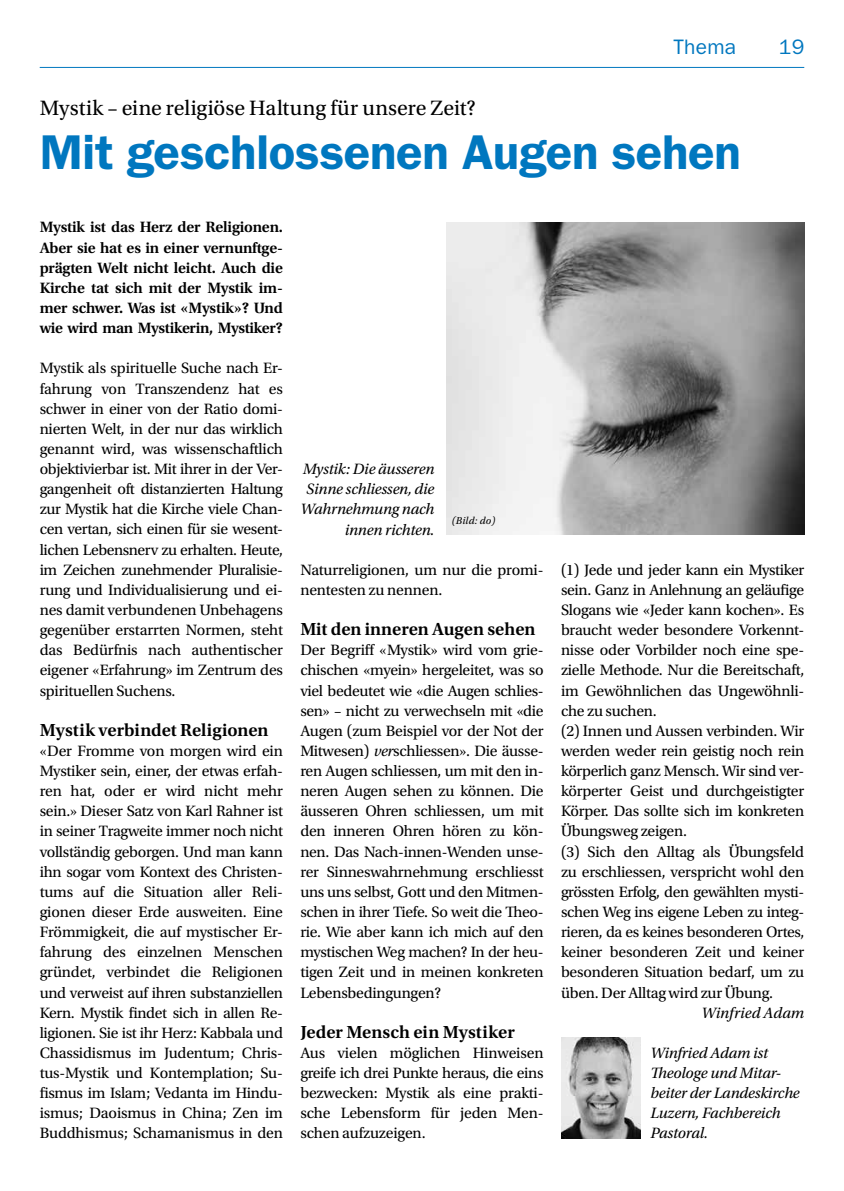
<style>
.page{position:relative;width:844px;height:1191px;background:#fff}
.page>*{position:absolute;margin:0;border:0;box-sizing:border-box;transform-origin:0 0}
.t1{font:600 49px "ITC Franklin Gothic Std";letter-spacing:-.005em;color:#0077bf}
.t2{font:21.88px "Utopia Std";color:#000}
.t3{font:21px "ITC Franklin Gothic Std";letter-spacing:.01em;color:#0077bf}
.t4{font:600 18.38px "Utopia Std";color:#000}
.t5{font:15.75px/20.1px "Utopia Std";letter-spacing:-.015em;color:#000;text-align:justify}
.t6{font:600 15.75px/20.1px "Utopia Std";letter-spacing:-.02em;color:#000;text-align:justify}
.t7{font:italic 15.75px/20.1px "Utopia Std";letter-spacing:-.01em;color:#000;text-align:right}
.t8{font:italic 10.5px "Utopia Std";letter-spacing:.02em;color:#000}
.s1{font-style:italic}
</style>
<div class="page">
<hr style="left:40px;top:67px;width:764px;height:1px;background:#0077bf">
<img style="left:446px;top:222px;width:358px;height:312px">
<img style="left:561px;top:1037px;width:79px;height:101px">
<h3 class="t3" style="left:673px;top:35px;width:64px">Thema</h3>
<h3 class="t3" style="left:778px;top:35px;width:27px">19</h3>
<h2 class="t2" style="left:40px;top:96px;width:437px">Mystik – eine religiöse Haltung für unsere Zeit?</h2>
<h1 class="t1" style="left:40px;top:123px;width:702px">Mit geschlossenen Augen sehen</h1>
<p class="t6" style="left:40px;top:217px;width:245px">Mystik ist das Herz der Religionen.<br>Aber sie hat es in einer vernunftge&shy;prägten Welt nicht leicht. Auch die Kirche tat sich mit der Mystik im&shy;mer schwer. Was ist «Mystik»? Und wie wird man Mystikerin, Mystiker?</p>
<p class="t5" style="left:40px;top:358px;width:245px">Mystik als spirituelle Suche nach Er&shy;fahrung von Transzendenz hat es schwer in einer von der Ratio domi&shy;nierten Welt, in der nur das wirklich genannt wird, was wissenschaftlich objektivierbar ist. Mit ihrer in der Ver&shy;gangenheit oft distanzierten Haltung zur Mystik hat die Kirche viele Chan&shy;cen vertan, sich einen für sie wesent&shy;lichen Lebensnerv zu erhalten. Heute, im Zeichen zunehmender Pluralisie&shy;rung und Individualisierung und ei&shy;nes damit verbundenen Unbehagens gegenüber erstarrten Normen, steht das Bedürfnis nach authentischer eigener «Erfahrung» im Zentrum des spirituellen Suchens.</p>
<p class="t4" style="left:40px;top:719px;width:230px">Mystik verbindet Religionen</p>
<p class="t5" style="left:40px;top:741px;width:245px">«Der Fromme von morgen wird ein Mystiker sein, einer, der etwas erfah&shy;ren hat, oder er wird nicht mehr sein.» Dieser Satz von Karl Rahner ist in seiner Tragweite immer noch nicht vollständig geborgen. Und man kann ihn sogar vom Kontext des Christen&shy;tums auf die Situation aller Reli&shy;gionen dieser Erde ausweiten. Eine Frömmigkeit, die auf mystischer Er&shy;fahrung des einzelnen Menschen gründet, verbindet die Religionen und verweist auf ihren substanziellen Kern. Mystik findet sich in allen Re&shy;ligionen. Sie ist ihr Herz: Kabbala und Chassidismus im Judentum; Chris&shy;tus-Mystik und Kontemplation; Su&shy;fismus im Islam; Vedanta im Hindu&shy;ismus; Daoismus in China; Zen im Buddhismus; Schamanismus in den</p>
<p class="t7" style="left:300px;top:459px;width:135px">Mystik: Die äusseren<br>Sinne schliessen, die<br>Wahrnehmung nach innen richten.</p>
<p class="t8" style="left:451px;top:515px;width:45px">(Bild: do)</p>
<p class="t5" style="left:300px;top:560px;width:245px">Naturreligionen, um nur die promi&shy;nentesten zu nennen.</p>
<p class="t4" style="left:300px;top:619px;width:237px">Mit den inneren Augen sehen</p>
<p class="t5" style="left:300px;top:640px;width:245px">Der Begriff «Mystik» wird vom grie&shy;chischen «myein» hergeleitet, was so viel bedeutet wie «die Augen schlies&shy;sen» – nicht zu verwechseln mit «die Augen (zum Beispiel vor der Not der Mitwesen) <span class="s1">ver</span>schliessen». Die äusse&shy;ren Augen schliessen, um mit den in&shy;neren Augen sehen zu können. Die äusseren Ohren schliessen, um mit den inneren Ohren hören zu kön&shy;nen. Das Nach-innen-Wenden unse&shy;rer Sinneswahrnehmung erschliesst uns uns selbst, Gott und den Mitmen&shy;schen in ihrer Tiefe. So weit die Theo&shy;rie. Wie aber kann ich mich auf den mystischen Weg machen? In der heu&shy;tigen Zeit und in meinen konkreten Lebensbedingungen?</p>
<p class="t4" style="left:300px;top:1021px;width:216px">Jeder Mensch ein Mystiker</p>
<p class="t5" style="left:300px;top:1043px;width:245px">Aus vielen möglichen Hinweisen greife ich drei Punkte heraus, die eins bezwecken: Mystik als eine prakti&shy;sche Lebensform für jeden Men&shy;schen aufzuzeigen.</p>
<p class="t5" style="left:561px;top:560px;width:245px;text-align:left">(1) Jede und jeder kann ein Mystiker sein. Ganz in Anlehnung an geläufige Slogans wie «Jeder kann kochen». Es braucht weder besondere Vorkennt&shy;nisse oder Vorbilder noch eine spe&shy;zielle Methode. Nur die Bereitschaft, im Gewöhnlichen das Ungewöhnli&shy;che zu suchen.<br>(2) Innen und Aussen verbinden. Wir werden weder rein geistig noch rein körperlich ganz Mensch. Wir sind ver&shy;körperter Geist und durchgeistigter Körper. Das sollte sich im konkreten Übungsweg zeigen.<br>(3) Sich den Alltag als Übungsfeld zu erschliessen, verspricht wohl den grössten Erfolg, den gewählten mysti&shy;schen Weg ins eigene Leben zu integ&shy;rieren, da es keines besonderen Ortes, keiner besonderen Zeit und keiner besonderen Situation bedarf, um zu üben. Der Alltag wird zur Übung.</p>
<p class="t7" style="left:701px;top:1002px;width:104px">Winfried Adam</p>
<p class="t7" style="left:650px;top:1043px;width:151px;text-align:left">Winfried Adam ist<br>Theologe und Mitar&shy;beiter der Landeskirche<br>Luzern, Fachbereich<br>Pastoral.</p>
</div>
